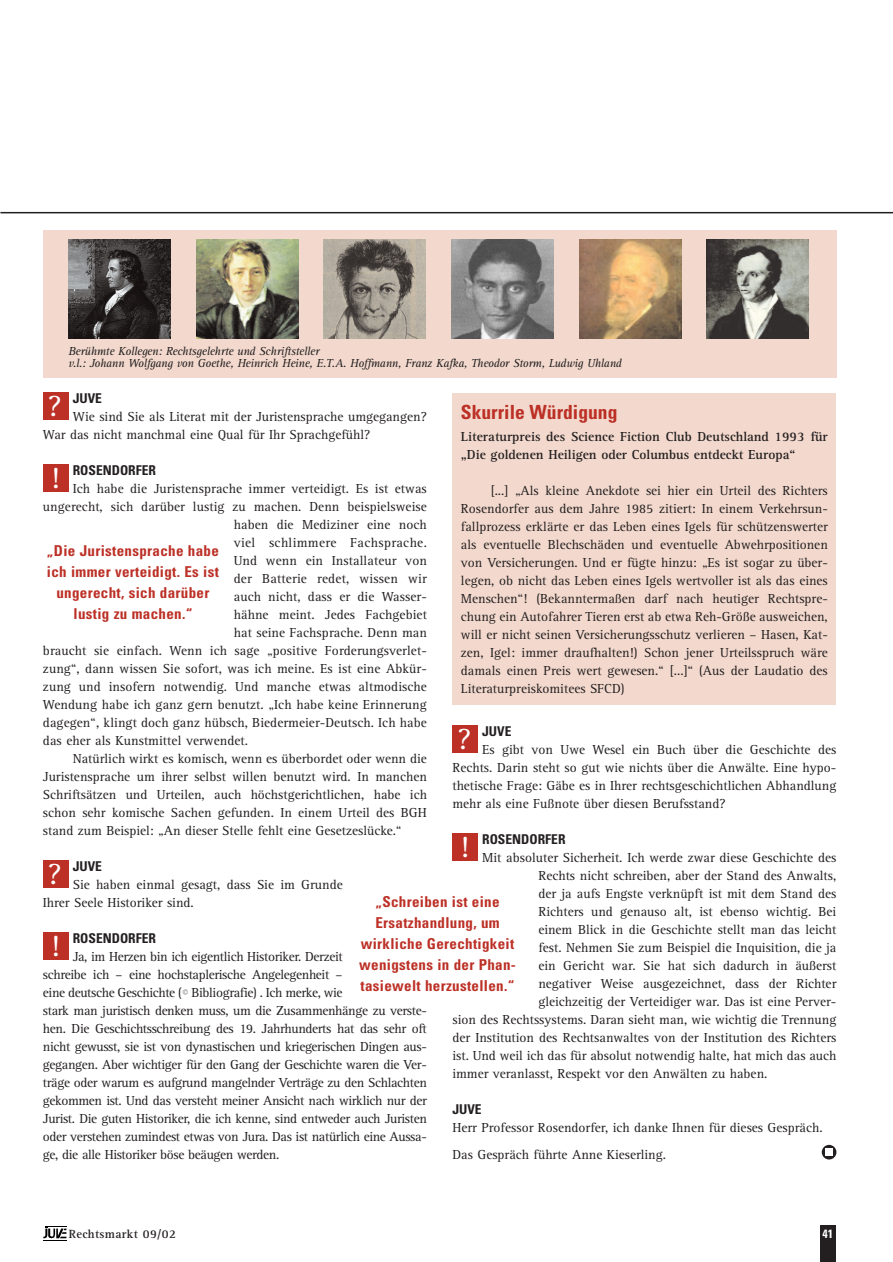
<style>
.page{position:relative;width:893px;height:1262px;background:#fff}
.page>*{position:absolute;margin:0;border:0;box-sizing:border-box;transform-origin:0 0}
.t1{font:30px "Rotis Serif";color:#fff}
.t2{font:700 condensed 19.5px "Univers";color:#bc3026}
.t3{font:700 condensed 15px/21px "Univers";letter-spacing:.02em;color:#bc3026;text-align:center}
.t4{font:13.5px/18px "Rotis Serif";color:#231f20}
.t5{font:13.5px/18px "Rotis Serif";letter-spacing:-.025em;color:#231f20}
.t6{font:700 13.5px/18px "Rotis Serif";color:#231f20}
.t7{font:700 condensed 13.5px "Univers";color:#231f20}
.t8{font:13.5px "Rotis Serif";letter-spacing:.025em;color:#231f20}
.t9{font:700 12.3px "Rotis Serif";letter-spacing:.03em;color:#231f20}
.t10{font:italic 12px/12.8px "Rotis Serif";letter-spacing:-.02em;color:#231f20}
.t11{font:700 condensed 12px "Univers";color:#fff}
.s1{font-family:"Courier";font-size:9px;color:#808285}
</style>
<div class="page">
<hr style="left:0;top:212px;width:892px;height:1px;background:#231f20">
<div style="left:452px;top:393px;width:384px;height:311px;background:#f3d9cd"></div>
<div style="left:43px;top:392px;width:25px;height:27px;background:#bc3026"></div>
<div style="left:43px;top:464px;width:25px;height:27px;background:#bc3026"></div>
<div style="left:43px;top:860px;width:25px;height:27px;background:#bc3026"></div>
<div style="left:43px;top:932px;width:25px;height:27px;background:#bc3026"></div>
<div style="left:452px;top:725px;width:26px;height:27px;background:#bc3026"></div>
<div style="left:452px;top:833px;width:26px;height:27px;background:#bc3026"></div>
<div style="left:43px;top:231px;width:793px;height:147px;background:#f3d9cd"></div>
<img style="left:68px;top:239px;width:102px;height:100px">
<img style="left:196px;top:239px;width:102px;height:100px">
<img style="left:324px;top:239px;width:102px;height:100px">
<img style="left:451px;top:239px;width:102px;height:100px">
<img style="left:579px;top:239px;width:102px;height:100px">
<img style="left:706px;top:239px;width:102px;height:100px">
<div style="left:820px;top:1225px;width:16px;height:37px;background:#231f20"></div>
<svg style="left:43px;top:1226px;width:24px;height:15px"></svg>
<svg style="left:821px;top:1144px;width:15px;height:15px"></svg>
<div style="left:825px;top:1148px;width:7px;height:8px;background:#fff"></div>
<p class="t10" style="left:68px;top:345px;width:555px">Berühmte Kollegen: Rechtsgelehrte und Schriftsteller<br>v.l.: Johann Wolfgang von Goethe, Heinrich Heine, E.T.A. Hoffmann, Franz Kafka, Theodor Storm, Ludwig Uhland</p>
<p class="t7" style="left:73px;top:393px;width:31px">JUVE</p>
<p class="t4" style="left:43px;top:408px;width:385px;text-indent:30px">Wie sind Sie als Literat mit der Juristensprache umgegangen?<br>War das nicht manchmal eine Qual für Ihr Sprachgefühl?</p>
<p class="t7" style="left:73px;top:465px;width:85px">ROSENDORFER</p>
<p class="t4" style="left:73px;top:480px;width:355px">Ich habe die Juristensprache immer verteidigt. Es ist etwas</p>
<p class="t4" style="left:43px;top:498px;width:385px">ungerecht, sich darüber lustig zu machen. Denn beispielsweise</p>
<p class="t4" style="left:234px;top:516px;width:194px">haben die Mediziner eine noch</p>
<p class="t8" style="left:234px;top:537px;width:195px">viel schlimmere Fachsprache.</p>
<p class="t4" style="left:234px;top:552px;width:195px">Und wenn ein Installateur von</p>
<p class="t4" style="left:234px;top:570px;width:194px">der Batterie redet, wissen wir</p>
<p class="t4" style="left:234px;top:588px;width:195px">auch nicht, dass er die Wasser-</p>
<p class="t4" style="left:234px;top:606px;width:195px">hähne meint. Jedes Fachgebiet</p>
<p class="t4" style="left:234px;top:624px;width:195px">hat seine Fachsprache. Denn man</p>
<p class="t4" style="left:43px;top:642px;width:385px">braucht sie einfach. Wenn ich sage „positive Forderungsverlet-</p>
<p class="t4" style="left:43px;top:660px;width:385px">zung“, dann wissen Sie sofort, was ich meine. Es ist eine Abkür-</p>
<p class="t4" style="left:43px;top:678px;width:385px">zung und insofern notwendig. Und manche etwas altmodische</p>
<p class="t4" style="left:43px;top:696px;width:385px">Wendung habe ich ganz gern benutzt. „Ich habe keine Erinnerung</p>
<p class="t4" style="left:43px;top:714px;width:385px">dagegen“, klingt doch ganz hübsch, Biedermeier-Deutsch. Ich habe</p>
<p class="t4" style="left:43px;top:732px;width:207px">das eher als Kunstmittel verwendet.</p>
<p class="t4" style="left:73px;top:750px;width:355px">Natürlich wirkt es komisch, wenn es überbordet oder wenn die</p>
<p class="t4" style="left:43px;top:768px;width:385px">Juristensprache um ihrer selbst willen benutzt wird. In manchen</p>
<p class="t4" style="left:43px;top:786px;width:385px">Schriftsätzen und Urteilen, auch höchstgerichtlichen, habe ich</p>
<p class="t4" style="left:43px;top:804px;width:385px">schon sehr komische Sachen gefunden. In einem Urteil des BGH</p>
<p class="t4" style="left:43px;top:822px;width:360px">stand zum Beispiel: „An dieser Stelle fehlt eine Gesetzeslücke.“</p>
<p class="t7" style="left:73px;top:861px;width:31px">JUVE</p>
<p class="t4" style="left:43px;top:876px;width:301px;text-indent:30px">Sie haben einmal gesagt, dass Sie im Grunde<br>Ihrer Seele Historiker sind.</p>
<p class="t7" style="left:73px;top:933px;width:85px">ROSENDORFER</p>
<p class="t5" style="left:43px;top:948px;width:385px;text-indent:30px">Ja, im Herzen bin ich eigentlich Historiker. Derzeit<br>schreibe ich – eine hochstaplerische Angelegenheit –<br>eine deutsche Geschichte (<span class="s1">©</span> Bibliografie) . Ich merke, wie<br>stark man juristisch denken muss, um die Zusammenhänge zu verste&shy;hen. Die Geschichtsschreibung des 19. Jahrhunderts hat das sehr oft nicht gewusst, sie ist von dynastischen und kriegerischen Dingen aus&shy;gegangen. Aber wichtiger für den Gang der Geschichte waren die Ver&shy;träge oder warum es aufgrund mangelnder Verträge zu den Schlachten gekommen ist. Und das versteht meiner Ansicht nach wirklich nur der Jurist. Die guten Historiker, die ich kenne, sind entweder auch Juristen oder verstehen zumindest etwas von Jura. Das ist natürlich eine Aussa&shy;ge, die alle Historiker böse beäugen werden.</p>
<h1 class="t1" style="left:48px;top:395px;width:15px">?</h1>
<h2 class="t2" style="left:461px;top:404px;width:158px">Skurrile Würdigung</h2>
<p class="t6" style="left:461px;top:428px;width:368px">Literaturpreis des Science Fiction Club Deutschland 1993 für „Die goldenen Heiligen oder Columbus entdeckt Europa“</p>
<p class="t4" style="left:461px;top:482px;width:368px;text-align:justify;text-indent:30px">[...] „Als kleine Anekdote sei hier ein Urteil des Richters Rosendorfer aus dem Jahre 1985 zitiert: In einem Verkehrsun&shy;fallprozess erklärte er das Leben eines Igels für schützenswerter als eventuelle Blechschäden und eventuelle Abwehrpositionen von Versicherungen. Und er fügte hinzu: „Es ist sogar zu über&shy;legen, ob nicht das Leben eines Igels wertvoller ist als das eines Menschen“! (Bekanntermaßen darf nach heutiger Rechtspre&shy;chung ein Autofahrer Tieren erst ab etwa Reh-Größe ausweichen, will er nicht seinen Versicherungsschutz verlieren – Hasen, Kat&shy;zen, Igel: immer draufhalten!) Schon jener Urteilsspruch wäre damals einen Preis wert gewesen.“ [...]“ (Aus der Laudatio des Literaturpreiskomitees SFCD)</p>
<h1 class="t1" style="left:50px;top:467px;width:11px">!</h1>
<p class="t3" style="left:47px;top:541px;width:173px">„Die Juristensprache habe ich immer verteidigt. Es ist ungerecht, sich darüber lustig zu machen.“</p>
<p class="t7" style="left:482px;top:726px;width:31px">JUVE</p>
<p class="t4" style="left:452px;top:741px;width:385px;text-align:justify;text-indent:30px">Es gibt von Uwe Wesel ein Buch über die Geschichte des Rechts. Darin steht so gut wie nichts über die Anwälte. Eine hypo&shy;thetische Frage: Gäbe es in Ihrer rechtsgeschichtlichen Abhandlung mehr als eine Fußnote über diesen Berufsstand?</p>
<p class="t7" style="left:482px;top:834px;width:85px">ROSENDORFER</p>
<p class="t4" style="left:482px;top:849px;width:356px">Mit absoluter Sicherheit. Ich werde zwar diese Geschichte des</p>
<p class="t4" style="left:538px;top:867px;width:299px">Rechts nicht schreiben, aber der Stand des Anwalts,</p>
<p class="t4" style="left:538px;top:885px;width:299px">der ja aufs Engste verknüpft ist mit dem Stand des</p>
<p class="t4" style="left:538px;top:903px;width:299px">Richters und genauso alt, ist ebenso wichtig. Bei</p>
<p class="t4" style="left:538px;top:921px;width:299px">einem Blick in die Geschichte stellt man das leicht</p>
<p class="t4" style="left:538px;top:939px;width:299px">fest. Nehmen Sie zum Beispiel die Inquisition, die ja</p>
<p class="t4" style="left:538px;top:957px;width:299px">ein Gericht war. Sie hat sich dadurch in äußerst</p>
<p class="t4" style="left:538px;top:975px;width:299px">negativer Weise ausgezeichnet, dass der Richter</p>
<p class="t4" style="left:538px;top:993px;width:299px">gleichzeitig der Verteidiger war. Das ist eine Perver-</p>
<p class="t4" style="left:452px;top:1011px;width:385px">sion des Rechtssystems. Daran sieht man, wie wichtig die Trennung</p>
<p class="t4" style="left:452px;top:1029px;width:385px">der Institution des Rechtsanwaltes von der Institution des Richters</p>
<p class="t4" style="left:452px;top:1047px;width:385px">ist. Und weil ich das für absolut notwendig halte, hat mich das auch</p>
<p class="t4" style="left:452px;top:1065px;width:316px">immer veranlasst, Respekt vor den Anwälten zu haben.</p>
<p class="t7" style="left:452px;top:1104px;width:31px">JUVE</p>
<p class="t4" style="left:452px;top:1115px;width:372px;line-height:27px">Herr Professor Rosendorfer, ich danke Ihnen für dieses Gespräch.<br>Das Gespräch führte Anne Kieserling.</p>
<h1 class="t1" style="left:457px;top:728px;width:15px">?</h1>
<h1 class="t1" style="left:459px;top:836px;width:11px">!</h1>
<h1 class="t1" style="left:48px;top:863px;width:15px">?</h1>
<p class="t3" style="left:359px;top:893px;width:158px">„Schreiben ist eine<br>Ersatzhandlung, um wirkliche Gerechtigkeit wenigstens in der Phan&shy;tasiewelt herzustellen.“</p>
<h1 class="t1" style="left:50px;top:935px;width:11px">!</h1>
<p class="t9" style="left:69px;top:1229px;width:109px">Rechtsmarkt 09/02</p>
<p class="t11" style="left:822px;top:1229px;width:12px">41</p>
</div>
